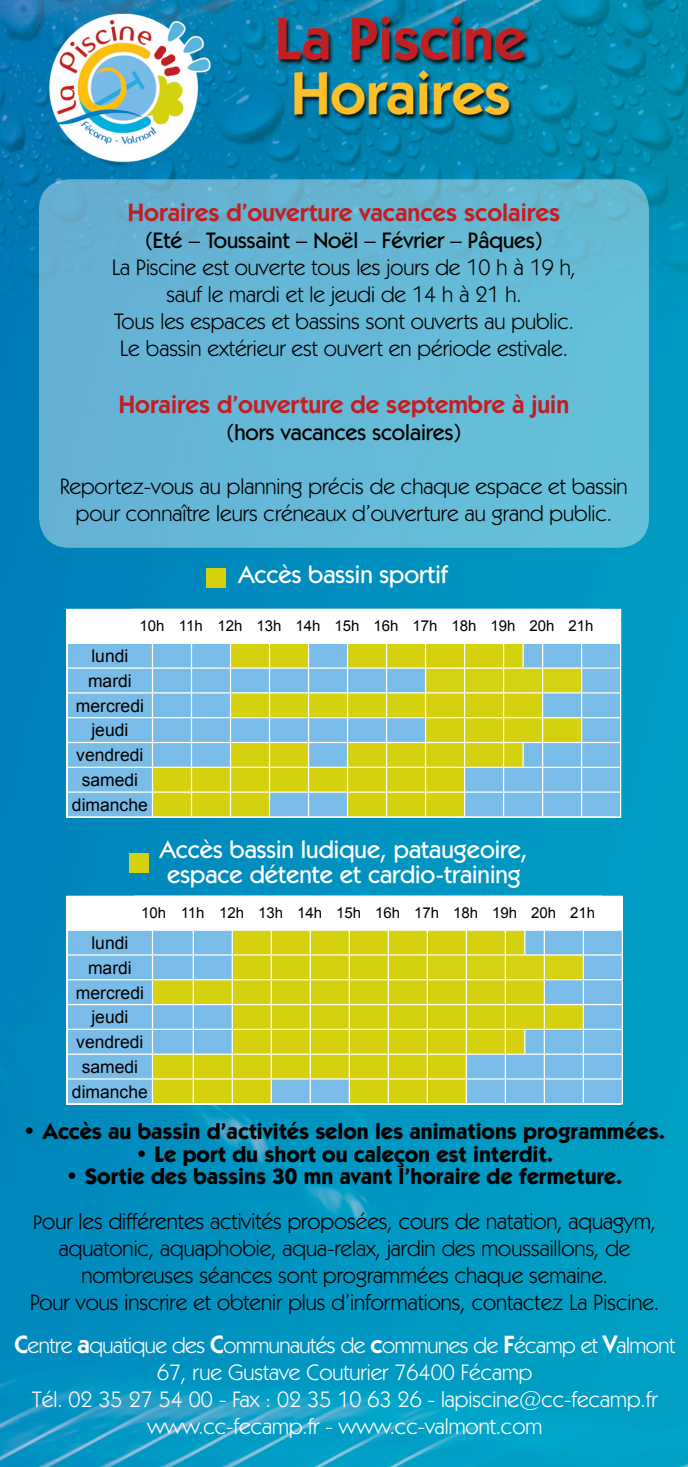
<style>
.page{position:relative;width:688px;height:1467px;background:#fff}
.page>*{position:absolute;margin:0;border:0;box-sizing:border-box;transform-origin:0 0}
.t1{font:500 25px/25px "Kabel IT Cby BT";color:#fff}
.t2{font:600 25px "Kabel IT Cby BT";color:#c31e23}
.t3{font:22.5px/27px "Kabel IT Cby BT";color:#000;text-align:center}
.t4{font:22.5px/27px "Kabel IT Cby BT";color:#fff;text-align:center}
.t5{font:700 22.5px "Kabel IT Cby BT";color:#000}
.t6{font:500 22.5px "Kabel IT Cby BT";color:#000}
.t7{font:17.5px/24.8px "Arial";color:#000;text-align:center}
.t8{font:15px "Arial";color:#000}
.s1{font-size:20px}
.s2{font-weight:600;font-size:25px}
</style>
<div class="page">
<img style="left:0;top:0;width:687px;height:1467px">
<div style="left:39px;top:179px;width:609px;height:369px;background:#65b8d6;border-radius:30px"></div>
<div style="left:206px;top:568px;width:20px;height:20px;background:#d5d10f"></div>
<div style="left:67px;top:609px;width:553px;height:34px;background:#fff"></div>
<div style="left:68px;top:644px;width:551px;height:172px;background:#79bce7"></div>
<div style="left:581px;top:668px;width:39px;height:25px;background:#7bbce8"></div>
<hr style="left:581px;top:609px;width:40px;height:1px;background:#fff">
<hr style="left:619px;top:610px;width:2px;height:33px;background:#fff">
<hr style="left:67px;top:643px;width:85px;height:1px;background:#fff">
<hr style="left:581px;top:643px;width:40px;height:1px;background:#fff">
<hr style="left:619px;top:644px;width:2px;height:23px;background:#fff">
<hr style="left:67px;top:667px;width:85px;height:2px;background:#fff">
<hr style="left:581px;top:667px;width:40px;height:2px;background:#fff">
<hr style="left:619px;top:669px;width:2px;height:23px;background:#fff">
<hr style="left:67px;top:692px;width:85px;height:1px;background:#fff">
<hr style="left:581px;top:692px;width:40px;height:1px;background:#fff">
<hr style="left:619px;top:693px;width:2px;height:24px;background:#fff">
<hr style="left:67px;top:717px;width:85px;height:1px;background:#fff">
<hr style="left:581px;top:717px;width:40px;height:1px;background:#fff">
<hr style="left:619px;top:718px;width:2px;height:24px;background:#fff">
<hr style="left:67px;top:742px;width:85px;height:1px;background:#fff">
<hr style="left:581px;top:742px;width:40px;height:1px;background:#fff">
<hr style="left:619px;top:743px;width:2px;height:24px;background:#fff">
<hr style="left:67px;top:767px;width:85px;height:1px;background:#fff">
<hr style="left:581px;top:767px;width:40px;height:1px;background:#fff">
<hr style="left:619px;top:768px;width:2px;height:23px;background:#fff">
<hr style="left:67px;top:791px;width:85px;height:2px;background:#fff">
<svg style="left:67px;top:644px;width:1px;height:172px"></svg>
<hr style="left:581px;top:791px;width:40px;height:2px;background:#fff">
<hr style="left:619px;top:793px;width:2px;height:23px;background:#fff">
<hr style="left:67px;top:816px;width:85px;height:2px;background:#fff">
<hr style="left:581px;top:816px;width:40px;height:2px;background:#fff">
<svg style="left:132px;top:643px;width:468px;height:175px;background:#afcb84"></svg>
<div style="left:129px;top:853px;width:19px;height:20px;background:#d5d10f"></div>
<div style="left:67px;top:896px;width:555px;height:34px;background:#fff"></div>
<div style="left:68px;top:931px;width:553px;height:172px;background:#79bce7"></div>
<div style="left:583px;top:955px;width:39px;height:25px;background:#7bbce8"></div>
<hr style="left:67px;top:929px;width:85px;height:2px;background:#fff">
<hr style="left:583px;top:929px;width:39px;height:2px;background:#fff">
<hr style="left:67px;top:954px;width:85px;height:2px;background:#fff">
<hr style="left:583px;top:954px;width:39px;height:2px;background:#fff">
<hr style="left:67px;top:979px;width:85px;height:1px;background:#fff">
<hr style="left:583px;top:979px;width:39px;height:1px;background:#fff">
<hr style="left:67px;top:1004px;width:85px;height:1px;background:#fff">
<hr style="left:583px;top:1004px;width:39px;height:1px;background:#fff">
<hr style="left:67px;top:1029px;width:85px;height:1px;background:#fff">
<hr style="left:583px;top:1029px;width:39px;height:1px;background:#fff">
<hr style="left:67px;top:1054px;width:85px;height:1px;background:#fff">
<hr style="left:583px;top:1054px;width:39px;height:1px;background:#fff">
<hr style="left:67px;top:1078px;width:85px;height:2px;background:#fff">
<svg style="left:67px;top:931px;width:1px;height:172px"></svg>
<hr style="left:583px;top:1078px;width:39px;height:2px;background:#fff">
<svg style="left:621px;top:931px;width:1px;height:172px"></svg>
<hr style="left:67px;top:1103px;width:85px;height:1px;background:#fff">
<hr style="left:583px;top:1103px;width:39px;height:1px;background:#fff">
<svg style="left:134px;top:930px;width:468px;height:174px;background:#bcce61"></svg>
<p class="t2" style="left:128px;top:197px;width:433px">Horaires d’ouverture vacances scolaires</p>
<p class="t6" style="left:145px;top:227px;width:398px">(Eté – Toussaint – Noël – Février – Pâques)</p>
<p class="t3" style="left:112px;top:254px;width:465px">La Piscine est ouverte tous les jours de 10 h à 19 h, sauf le mardi et le jeudi de 14 h à 21 h.<br>Tous les espaces et bassins sont ouverts au public.<br>Le bassin extérieur est ouvert en période estivale.</p>
<p class="t2" style="left:119px;top:389px;width:452px">Horaires d’ouverture de septembre à juin</p>
<p class="t6" style="left:227px;top:419px;width:236px">(hors vacances scolaires)</p>
<p class="t3" style="left:60px;top:473px;width:568px">Reportez-vous au planning précis de chaque espace et bassin pour connaître leurs créneaux d’ouverture au grand public.</p>
<p class="t1" style="left:239px;top:561px;width:210px">Accès bassin sportif</p>
<p class="t8" style="left:139px;top:616px;width:455px">10h 11h 12h 13h 14h 15h 16h 17h 18h 19h 20h 21h</p>
<p class="t7" style="left:72px;top:644px;width:77px">lundi mardi mercredi jeudi vendredi samedi dimanche</p>
<p class="t1" style="left:160px;top:836px;width:369px">Accès bassin ludique, pataugeoire, espace détente et cardio-training</p>
<p class="t8" style="left:141px;top:903px;width:455px">10h 11h 12h 13h 14h 15h 16h 17h 18h 19h 20h 21h</p>
<p class="t7" style="left:72px;top:931px;width:77px">lundi mardi mercredi jeudi vendredi samedi dimanche</p>
<p class="t5" style="left:23px;top:1118px;width:643px">• Accès au bassin d’activités selon les animations programmées.</p>
<p class="t5" style="left:135px;top:1140px;width:419px">• Le port du short ou caleçon est interdit.</p>
<p class="t5" style="left:66px;top:1163px;width:558px">• Sortie des bassins 30 mn avant l’horaire de fermeture.</p>
<p class="t3" style="left:30px;top:1207px;width:630px"><span class="s1">P</span>our les différentes activités proposées, cours de natation, aquagym, aquatonic, aquaphobie, aqua-relax, jardin des moussaillons, de nombreuses séances sont programmées chaque semaine.<br>Pour vous inscrire et obtenir plus d’informations, contactez La Piscine.</p>
<p class="t4" style="left:14px;top:1331px;width:662px"><span class="s2">C</span>entre <span class="s2">a</span>quatique des <span class="s2">C</span>ommunautés de <span class="s2">c</span>ommunes de <span class="s2">F</span>écamp et <span class="s2">V</span>almont 67, rue Gustave Couturier 76400 Fécamp<br>Tél. 02 35 27 54 00 - Fax : 02 35 10 63 26 - lapiscine@cc-fecamp.fr www.cc-fecamp.fr - www.cc-valmont.com</p>
</div>
